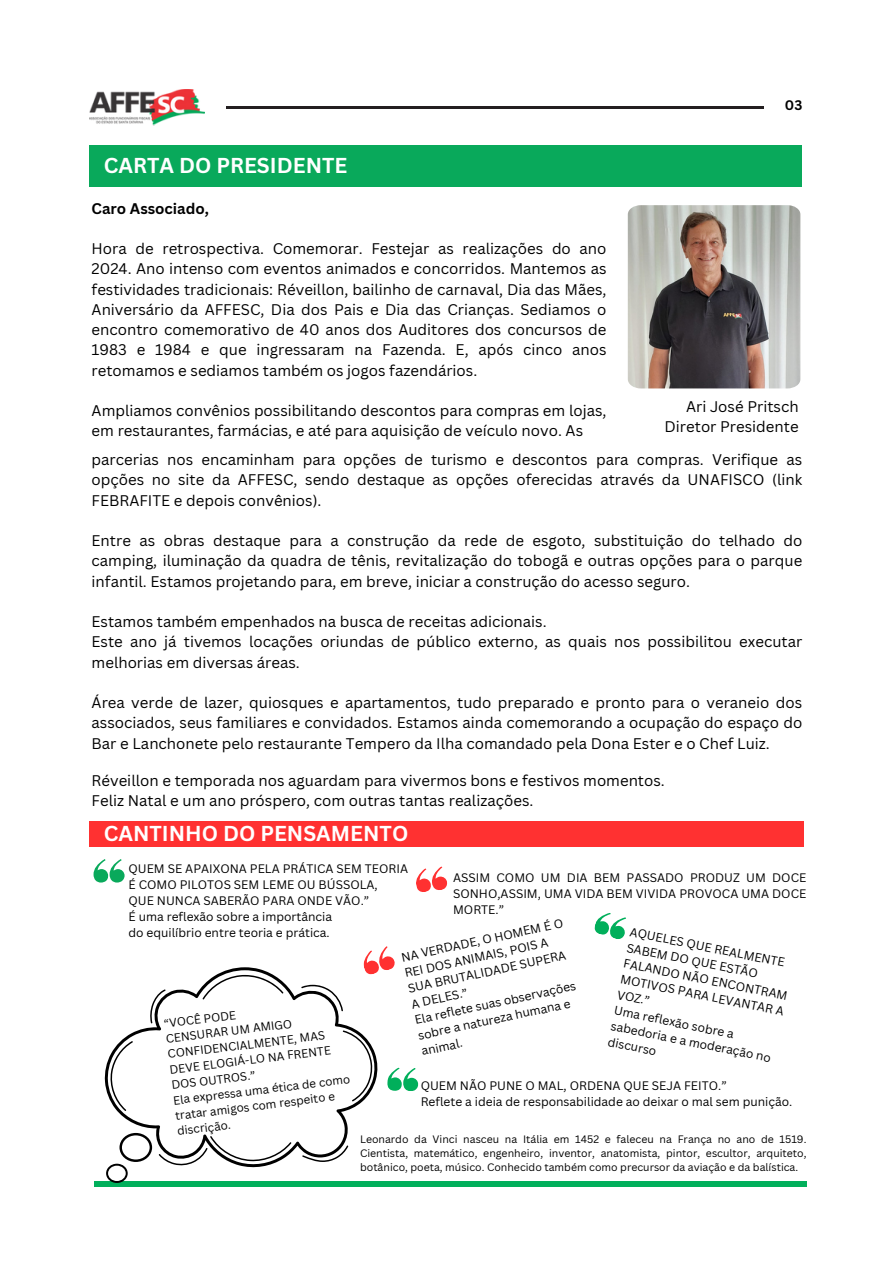
<style>
.page{position:relative;width:894px;height:1264px;background:#fff}
.page>*{position:absolute;margin:0;border:0;box-sizing:border-box;transform-origin:0 0}
.t1{font:700 21px "Canva Sans";color:#fff}
.t2{font:15px/20.2px "Canva Sans";color:#000;text-align:justify}
.t3{font:700 15px "Canva Sans";color:#000}
.t4{font:700 13.5px "Canva Sans";color:#000}
.t5{font:12px/16px "Canva Sans";color:#000}
.t6{font:11.55px/15.5px "Canva Sans";color:#000}
.t7{font:10.5px/14px "Canva Sans";color:#000;text-align:justify}
</style>
<div class="page">
<img style="left:89px;top:89px;width:115px;height:36px">
<hr style="left:226px;top:106px;width:537px;height:2px;background:#231f20">
<img style="left:627px;top:205px;width:173px;height:183px">
<div style="left:93px;top:1181px;width:713px;height:5px;background:#01af5b"></div>
<div style="left:89px;top:821px;width:715px;height:25px;background:#ff3131"></div>
<div style="left:89px;top:145px;width:713px;height:42px;background:#09a95b"></div>
<svg style="left:93px;top:859px;width:31px;height:23px"></svg>
<svg style="left:416px;top:866px;width:32px;height:26px"></svg>
<svg style="left:104px;top:967px;width:274px;height:201px"></svg>
<svg style="left:106px;top:1132px;width:46px;height:50px"></svg>
<svg style="left:109px;top:1041px;width:24px;height:69px"></svg>
<svg style="left:202px;top:974px;width:81px;height:25px"></svg>
<svg style="left:343px;top:1030px;width:30px;height:71px"></svg>
<svg style="left:301px;top:984px;width:42px;height:27px"></svg>
<svg style="left:150px;top:989px;width:15px;height:34px"></svg>
<svg style="left:302px;top:1145px;width:46px;height:16px"></svg>
<svg style="left:159px;top:1136px;width:132px;height:29px"></svg>
<svg style="left:360px;top:946px;width:35px;height:29px"></svg>
<svg style="left:594px;top:913px;width:32px;height:26px"></svg>
<svg style="left:387px;top:1067px;width:31px;height:24px"></svg>
<h3 class="t1" style="left:104px;top:150px;width:245px">CARTA DO PRESIDENTE</h3>
<h3 class="t4" style="left:784px;top:95px;width:19px">03</h3>
<p class="t3" style="left:92px;top:197px;width:119px">Caro Associado,</p>
<p class="t2" style="left:92px;top:238px;width:516px">Hora de retrospectiva. Comemorar. Festejar as realizações do ano 2024. Ano intenso com eventos animados e concorridos. Mantemos as festividades tradicionais: Réveillon, bailinho de carnaval, Dia das Mães, Aniversário da AFFESC, Dia dos Pais e Dia das Crianças. Sediamos o encontro comemorativo de 40 anos dos Auditores dos concursos de 1983 e 1984 e que ingressaram na Fazenda. E, após cinco anos retomamos e sediamos também os jogos fazendários.</p>
<p class="t2" style="left:92px;top:400px;width:516px">Ampliamos convênios possibilitando descontos para compras em lojas, em restaurantes, farmácias, e até para aquisição de veículo novo. As</p>
<h2 class="t2" style="left:92px;top:449px;width:712px">parcerias nos encaminham para opções de turismo e descontos para compras. Verifique as opções no site da AFFESC, sendo destaque as opções oferecidas através da UNAFISCO (link FEBRAFITE e depois convênios).</h2>
<h3 class="t2" style="left:92px;top:530px;width:712px">Entre as obras destaque para a construção da rede de esgoto, substituição do telhado do camping, iluminação da quadra de tênis, revitalização do tobogã e outras opções para o parque infantil. Estamos projetando para, em breve, iniciar a construção do acesso seguro.</h3>
<h3 class="t2" style="left:92px;top:611px;width:712px;text-align:left">Estamos também empenhados na busca de receitas adicionais.<br>Este ano já tivemos locações oriundas de público externo, as quais nos possibilitou executar melhorias em diversas áreas.</h3>
<p class="t2" style="left:92px;top:692px;width:712px">Área verde de lazer, quiosques e apartamentos, tudo preparado e pronto para o veraneio dos associados, seus familiares e convidados. Estamos ainda comemorando a ocupação do espaço do Bar e Lanchonete pelo restaurante Tempero da Ilha comandado pela Dona Ester e o Chef Luiz.</p>
<h3 class="t2" style="left:664px;top:396px;width:135px;text-align:right">Ari José Pritsch<br>Diretor Presidente</h3>
<h3 class="t2" style="left:92px;top:770px;width:574px">Réveillon e temporada nos aguardam para vivermos bons e festivos momentos.<br>Feliz Natal e um ano próspero, com outras tantas realizações.</h3>
<h3 class="t1" style="left:104px;top:818px;width:306px">CANTINHO DO PENSAMENTO</h3>
<h1 class="t5" style="left:128px;top:860px;width:281px">QUEM SE APAIXONA PELA PRÁTICA SEM TEORIA É COMO PILOTOS SEM LEME OU BÚSSOLA,<br>QUE NUNCA SABERÃO PARA ONDE VÃO.”<br>É uma reflexão sobre a importância<br>do equilíbrio entre teoria e prática.</h1>
<h5 class="t5" style="left:453px;top:868px;width:354px;text-align:justify">ASSIM COMO UM DIA BEM PASSADO PRODUZ UM DOCE SONHO,ASSIM, UMA VIDA BEM VIVIDA PROVOCA UMA DOCE MORTE.”</h5>
<p class="t5" style="left:399px;top:949px;width:167px;rotate:-12deg">NA VERDADE, O HOMEM É O<br>REI DOS ANIMAIS, POIS A<br>SUA BRUTALIDADE SUPERA<br>A DELES.”<br>Ela reflete suas observações sobre a natureza humana e animal.</p>
<h4 class="t5" style="left:630px;top:923px;width:169px;rotate:11deg">AQUELES QUE REALMENTE<br>SABEM DO QUE ESTÃO<br>FALANDO NÃO ENCONTRAM<br>MOTIVOS PARA LEVANTAR A<br>VOZ.”<br>Uma reflexão sobre a sabedoria e a moderação no discurso</h4>
<p class="t5" style="left:420px;top:1077px;width:373px">QUEM NÃO PUNE O MAL, ORDENA QUE SEJA FEITO.”<br>Reflete a ideia de responsabilidade ao deixar o mal sem punição.</p>
<h5 class="t7" style="left:360px;top:1131px;width:448px">Leonardo da Vinci nasceu na Itália em 1452 e faleceu na França no ano de 1519.<br>Cientista, matemático, engenheiro, inventor, anatomista, pintor, escultor, arquiteto, botânico, poeta, músico. Conhecido também como precursor da aviação e da balística.</h5>
<p class="t6" style="left:163px;top:1015px;width:179px;rotate:-7deg">“VOCÊ PODE<br>CENSURAR UM AMIGO<br>CONFIDENCIALMENTE, MAS<br>DEVE ELOGIÁ-LO NA FRENTE<br>DOS OUTROS.”<br>Ela expressa uma ética de como tratar amigos com respeito e discrição.</p>
</div>
